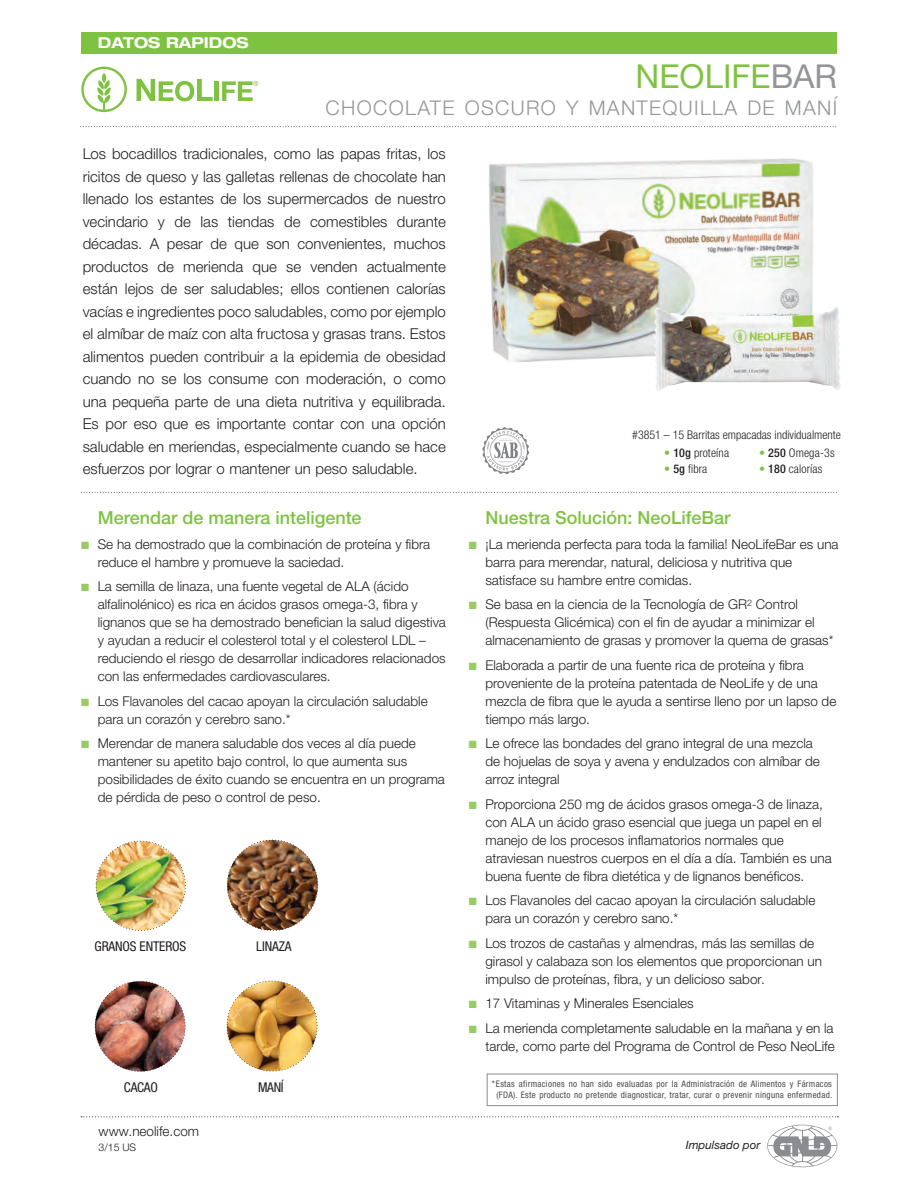
<style>
.page{position:relative;width:918px;height:1188px;background:#fff}
.page>*{position:absolute;margin:0;border:0;box-sizing:border-box;transform-origin:0 0}
.Product_Name{font:33px "Helvetica Neue LTW1 G";color:#7fc241}
.Product_Name-2{font:300 20.25px "Helvetica Neue LTW1 G";letter-spacing:.065em;color:#939598}
.Title_of_Paragraph{font:500 18px "Helvetica Neue LTW1 G";color:#7fc241}
.Intro_text{font:300 15px/22.5px "Helvetica Neue LTW1 G";color:#231f20;text-align:justify}
.t1{font:700 expanded 15px "Helvetica Neue LTW1 G";color:#fff}
.Content_text{font:300 13.5px/18px "Helvetica Neue LTW1 G";color:#231f20}
.t2{font:condensed 13.5px "Helvetica Neue LTW1 G";letter-spacing:-.01em;color:#231f20}
.Introductory_Paragra{font:300 condensed 12px "Helvetica Neue LTW1 G";color:#231f20}
.t3{font:italic 11.55px "Helvetica Neue LTW1 G";color:#231f20}
.Content_text-2{font:300 10.5px "Helvetica Neue LTW1 G";color:#231f20}
.t4{font:condensed 9px/10.5px "Helvetica Neue LTW1 G";letter-spacing:.03em;color:#4b4c4d;text-align:center}
.s1{color:#939598}
.s2{color:#98cc63}
.s3{font-weight:500;color:#7fc241}
.s4{font-weight:500}
</style>
<div class="page">
<svg style="left:81px;top:1116px;width:757px;height:1px"></svg>
<div style="left:81px;top:32px;width:756px;height:22px;background:#7fc241"></div>
<svg style="left:83px;top:126px;width:754px;height:1px"></svg>
<svg style="left:81px;top:67px;width:46px;height:45px"></svg>
<svg style="left:137px;top:79px;width:76px;height:22px"></svg>
<hr style="left:215px;top:81px;width:4px;height:20px;background:#7fc241">
<svg style="left:222px;top:81px;width:36px;height:20px"></svg>
<div style="left:487px;top:1074px;width:351px;height:32px;background:#fff;border:1px solid #8a8c8f"></div>
<svg style="left:767px;top:1125px;width:70px;height:42px"></svg>
<svg style="left:227px;top:981px;width:91px;height:91px"></svg>
<svg style="left:81px;top:492px;width:756px;height:1px"></svg>
<svg style="left:482px;top:429px;width:47px;height:45px"></svg>
<img style="left:96px;top:841px;width:90px;height:90px">
<img style="left:227px;top:840px;width:91px;height:91px">
<img style="left:95px;top:981px;width:91px;height:91px">
<img style="left:489px;top:158px;width:324px;height:271px">
<img style="left:626px;top:281px;width:215px;height:140px">
<p class="t1" style="left:98px;top:33px;width:152px">DATOS RAPIDOS</p>
<p class="Product_Name" style="left:636px;top:55px;width:203px">NEOLIFE<span class="s1">BAR</span></p>
<p class="Product_Name-2" style="left:326px;top:95px;width:513px">CHOCOLATE OSCURO Y MANTEQUILLA DE MANÍ</p>
<p class="Intro_text" style="left:83px;top:143px;width:365px">Los bocadillos tradicionales, como las papas fritas, los ricitos de queso y las galletas rellenas de chocolate han llenado los estantes de los supermercados de nuestro vecindario y de las tiendas de comestibles durante décadas. A pesar de que son convenientes, muchos productos de merienda que se venden actualmente están lejos de ser saludables; ellos contienen calorías vacías e ingredientes poco saludables, como por ejemplo el almíbar de maíz con alta fructosa y grasas trans. Estos alimentos pueden contribuir a la epidemia de obesidad cuando no se los consume con moderación, o como una pequeña parte de una dieta nutritiva y equilibrada.<br>Es por eso que es importante contar con una opción saludable en meriendas, especialmente cuando se hace esfuerzos por lograr o mantener un peso saludable.</p>
<p class="Title_of_Paragraph" style="left:98px;top:507px;width:265px">Merendar de manera inteligente</p>
<p class="Content_text" style="left:98px;top:535px;width:334px;text-indent:-17px"><span class="s2">■</span> Se ha demostrado que la combinación de proteína y fibra reduce el hambre y promueve la saciedad.</p>
<p class="Content_text" style="left:98px;top:577px;width:350px;text-indent:-17px"><span class="s2">■</span> La semilla de linaza, una fuente vegetal de ALA (ácido alfalinolénico) es rica en ácidos grasos omega-3, fibra y lignanos que se ha demostrado benefician la salud digestiva y ayudan a reducir el colesterol total y el colesterol LDL – reduciendo el riesgo de desarrollar indicadores relacionados con las enfermedades cardiovasculares.</p>
<p class="Content_text" style="left:98px;top:692px;width:331px;text-indent:-17px"><span class="s2">■</span> Los Flavanoles del cacao apoyan la circulación saludable para un corazón y cerebro sano.*</p>
<p class="Content_text" style="left:98px;top:734px;width:349px;text-indent:-17px"><span class="s2">■</span> Merendar de manera saludable dos veces al día puede mantener su apetito bajo control, lo que aumenta sus posibilidades de éxito cuando se encuentra en un programa de pérdida de peso o control de peso.</p>
<p class="t2" style="left:95px;top:938px;width:93px">GRANOS ENTEROS</p>
<p class="t2" style="left:256px;top:938px;width:37px">LINAZA</p>
<p class="t2" style="left:124px;top:1079px;width:35px">CACAO</p>
<p class="Content_text" style="left:98px;top:1123px;width:102px">www.neolife.com</p>
<p class="Content_text-2" style="left:98px;top:1141px;width:39px">3/15 US</p>
<p class="t2" style="left:258px;top:1079px;width:27px">MANÍ</p>
<p class="Introductory_Paragra" style="left:632px;top:427px;width:210px">#3851 – 15 Barritas empacadas individualmente</p>
<p class="Introductory_Paragra" style="left:664px;top:445px;width:66px"><span class="s3">•</span> <span class="s4">10g</span> proteína</p>
<p class="Introductory_Paragra" style="left:664px;top:462px;width:44px"><span class="s3">•</span> <span class="s4">5g</span> fibra</p>
<p class="Introductory_Paragra" style="left:759px;top:445px;width:77px"><span class="s3">•</span> <span class="s4">250</span> Omega-3s</p>
<p class="Introductory_Paragra" style="left:759px;top:462px;width:65px"><span class="s3">•</span> <span class="s4">180</span> calorías</p>
<p class="Title_of_Paragraph" style="left:485px;top:507px;width:247px">Nuestra Solución: NeoLifeBar</p>
<p class="Content_text" style="left:485px;top:535px;width:355px;text-indent:-17px"><span class="s2">■</span> ¡La merienda perfecta para toda la familia! NeoLifeBar es una barra para merendar, natural, deliciosa y nutritiva que satisface su hambre entre comidas.</p>
<p class="Content_text" style="left:485px;top:595px;width:350px;text-indent:-17px"><span class="s2">■</span> Se basa en la ciencia de la Tecnología de GR<sup>2</sup> Control (Respuesta Glicémica) con el fin de ayudar a minimizar el almacenamiento de grasas y promover la quema de grasas*</p>
<p class="Content_text" style="left:485px;top:656px;width:352px;text-indent:-17px"><span class="s2">■</span> Elaborada a partir de una fuente rica de proteína y fibra proveniente de la proteína patentada de NeoLife y de una mezcla de fibra que le ayuda a sentirse lleno por un lapso de tiempo más largo.</p>
<p class="Content_text" style="left:485px;top:734px;width:336px;text-indent:-17px"><span class="s2">■</span> Le ofrece las bondades del grano integral de una mezcla de hojuelas de soya y avena y endulzados con almíbar de arroz integral</p>
<p class="Content_text" style="left:485px;top:795px;width:348px;text-indent:-17px"><span class="s2">■</span> Proporciona 250 mg de ácidos grasos omega-3 de linaza, con ALA un ácido graso esencial que juega un papel en el manejo de los procesos inflamatorios normales que atraviesan nuestros cuerpos en el día a día. También es una buena fuente de fibra dietética y de lignanos benéficos.</p>
<p class="Content_text" style="left:485px;top:891px;width:331px;text-indent:-17px"><span class="s2">■</span> Los Flavanoles del cacao apoyan la circulación saludable para un corazón y cerebro sano.*</p>
<p class="Content_text" style="left:485px;top:934px;width:338px;text-indent:-17px"><span class="s2">■</span> Los trozos de castañas y almendras, más las semillas de girasol y calabaza son los elementos que proporcionan un impulso de proteínas, fibra, y un delicioso sabor.</p>
<p class="Content_text" style="left:469px;top:994px;width:226px"><span class="s2">■</span> 17 Vitaminas y Minerales Esenciales</p>
<p class="Content_text" style="left:469px;top:1019px;width:368px;text-align:right"><span class="s2">■</span> La merienda completamente saludable en la mañana y en la tarde, como parte del Programa de Control de Peso NeoLife</p>
<p class="t4" style="left:492px;top:1079px;width:342px">*Estas afirmaciones no han sido evaluadas por la Administración de Alimentos y Fármacos (FDA). Este producto no pretende diagnosticar, tratar, curar o prevenir ninguna enfermedad.</p>
<p class="t3" style="left:686px;top:1138px;width:76px">Impulsado por</p>
</div>
